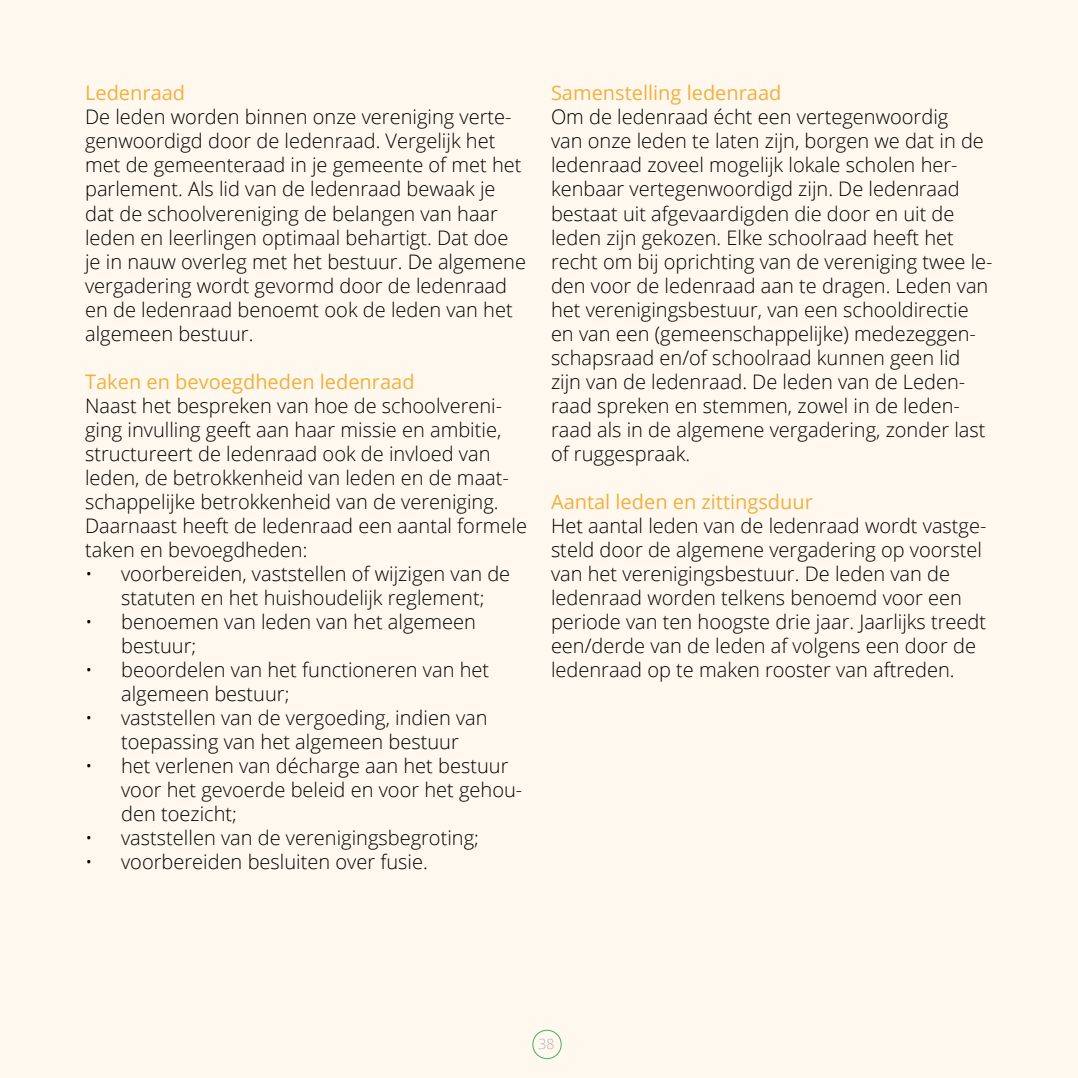
<style>
.page{position:relative;width:1078px;height:1078px;background:#fff}
.page>*{position:absolute;margin:0;border:0;box-sizing:border-box;transform-origin:0 0}
.t1{font:300 20px/24px "Open Sans";color:#000}
.t2{font:20px "Open Sans";color:#f2b03e}
.t3{font:300 14px "Open Sans";color:#b3b2b2}
</style>
<div class="page">
<div style="left:0;top:0;width:1077px;height:1077px;background:#fef8ee"></div>
<div style="left:532px;top:1029px;width:29px;height:29px;border:1px solid #42af62;border-radius:50%"></div>
<p class="t2" style="left:85px;top:79px;width:102px">Ledenraad</p>
<p class="t1" style="left:85px;top:105px;width:442px">De leden worden binnen onze vereniging verte&shy;genwoordigd door de ledenraad. Vergelijk het met de gemeenteraad in je gemeente of met het parlement. Als lid van de ledenraad bewaak je dat de schoolvereniging de belangen van haar leden en leerlingen optimaal behartigt. Dat doe je in nauw overleg met het bestuur. De algemene vergadering wordt gevormd door de ledenraad en de ledenraad benoemt ook de leden van het algemeen bestuur.</p>
<p class="t2" style="left:85px;top:367px;width:331px">Taken en bevoegdheden ledenraad</p>
<p class="t1" style="left:85px;top:393px;width:443px">Naast het bespreken van hoe de schoolvereni&shy;ging invulling geeft aan haar missie en ambitie, structureert de ledenraad ook de invloed van leden, de betrokkenheid van leden en de maat&shy;schappelijke betrokkenheid van de vereniging.<br>Daarnaast heeft de ledenraad een aantal formele taken en bevoegdheden:</p>
<p class="t1" style="left:85px;top:561px;width:426px;text-align:center">• voorbereiden, vaststellen of wijzigen van de statuten en het huishoudelijk reglement;</p>
<p class="t1" style="left:121px;top:609px;width:356px;text-indent:-36px">• benoemen van leden van het algemeen bestuur;</p>
<p class="t1" style="left:121px;top:657px;width:369px;text-indent:-36px">• beoordelen van het functioneren van het algemeen bestuur;</p>
<p class="t1" style="left:85px;top:705px;width:404px;text-align:center">• vaststellen van de vergoeding, indien van toepassing van het algemeen bestuur</p>
<p class="t1" style="left:121px;top:753px;width:402px;text-indent:-36px">• het verlenen van décharge aan het bestuur voor het gevoerde beleid en voor het gehou&shy;den toezicht;</p>
<p class="t1" style="left:85px;top:825px;width:395px">• vaststellen van de verenigingsbegroting;</p>
<p class="t1" style="left:85px;top:849px;width:344px">• voorbereiden besluiten over fusie.</p>
<p class="t2" style="left:551px;top:79px;width:232px">Samenstelling ledenraad</p>
<p class="t1" style="left:551px;top:105px;width:443px">Om de ledenraad écht een vertegenwoordig<br>van onze leden te laten zijn, borgen we dat in de ledenraad zoveel mogelijk lokale scholen her&shy;kenbaar vertegenwoordigd zijn. De ledenraad bestaat uit afgevaardigden die door en uit de leden zijn gekozen. Elke schoolraad heeft het recht om bij oprichting van de vereniging twee le&shy;den voor de ledenraad aan te dragen. Leden van het verenigingsbestuur, van een schooldirectie en van een (gemeenschappelijke) medezeggen&shy;schapsraad en/of schoolraad kunnen geen lid zijn van de ledenraad. De leden van de Leden&shy;raad spreken en stemmen, zowel in de leden&shy;raad als in de algemene vergadering, zonder last of ruggespraak.</p>
<p class="t2" style="left:551px;top:487px;width:263px">Aantal leden en zittingsduur</p>
<p class="t1" style="left:551px;top:513px;width:437px">Het aantal leden van de ledenraad wordt vastge&shy;steld door de algemene vergadering op voorstel van het verenigingsbestuur. De leden van de ledenraad worden telkens benoemd voor een periode van ten hoogste drie jaar. Jaarlijks treedt een/derde van de leden af volgens een door de ledenraad op te maken rooster van aftreden.</p>
<p class="t3" style="left:538px;top:1033px;width:17px">38</p>
</div>
